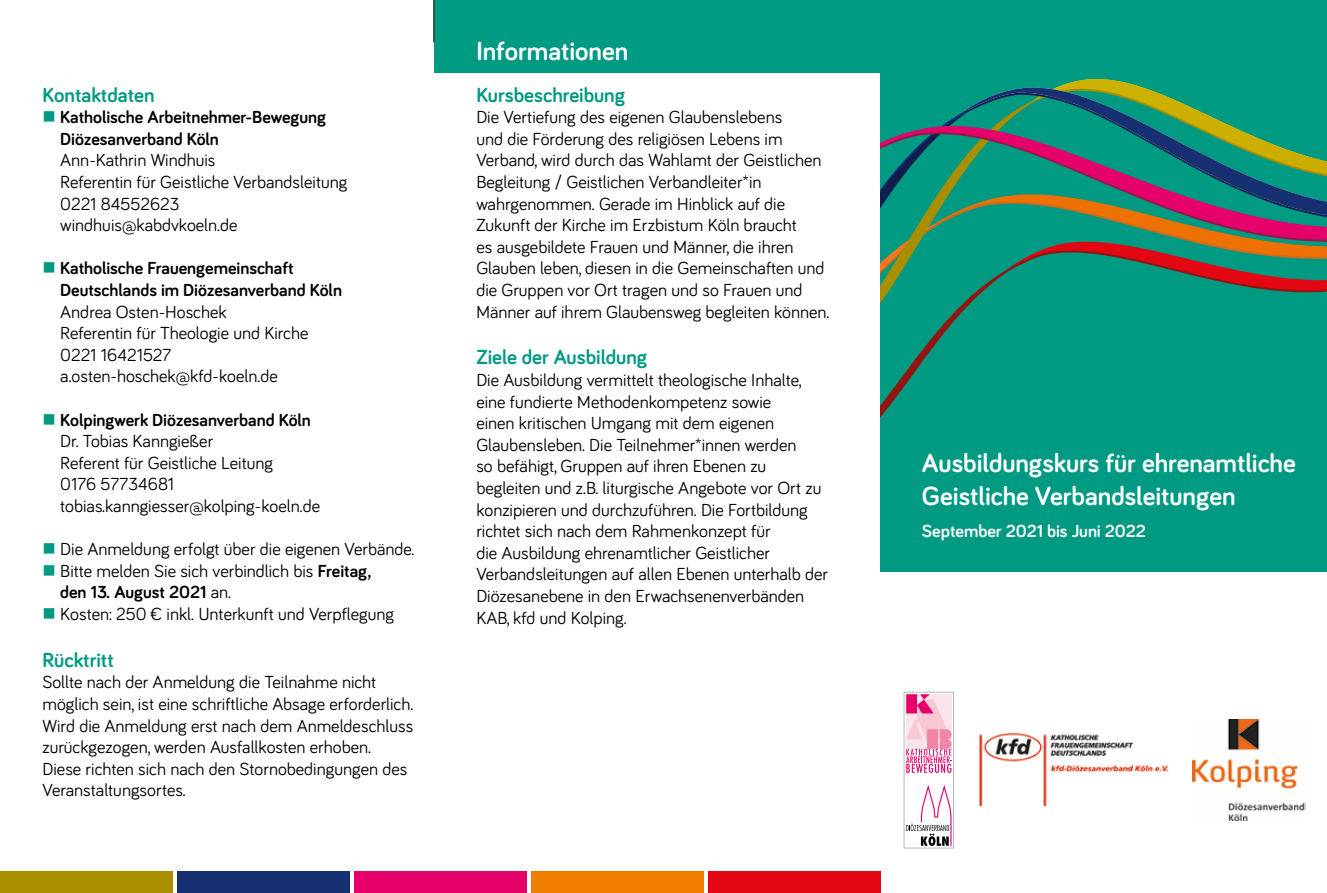
<style>
.page{position:relative;width:1327px;height:893px;background:#fff}
.page>*{position:absolute;margin:0;border:0;box-sizing:border-box;transform-origin:0 0}
.t1{font:700 27px/32.7px "Bariol";color:#fff}
.t2{font:700 21px "Bariol";color:#009982}
.t3{font:18px/21.6px "Bariol";color:#000}
.t4{font:700 18px/21.6px "Bariol";color:#000}
.t5{font:700 18px "Bariol";color:#fff}
.s1{color:#009982}
.s2{font-weight:700}
</style>
<div class="page">
<svg style="left:904px;top:692px;width:50px;height:156px"></svg>
<div style="left:880px;top:0;width:447px;height:571px;background:#009982"></div>
<svg style="left:880px;top:79px;width:447px;height:339px"></svg>
<img style="left:979px;top:732px;width:190px;height:75px">
<img style="left:1193px;top:719px;width:112px;height:101px">
<div style="left:434px;top:0;width:446px;height:72px;background:#009982"></div>
<div style="left:0;top:872px;width:173px;height:21px;background:#a98f00"></div>
<div style="left:177px;top:872px;width:173px;height:21px;background:#163072"></div>
<div style="left:354px;top:872px;width:172px;height:21px;background:#e60069"></div>
<div style="left:531px;top:872px;width:172px;height:21px;background:#ef7d00"></div>
<div style="left:708px;top:872px;width:172px;height:21px;background:#e30613"></div>
<hr style="left:433px;top:0;width:1px;height:43px;background:#000">
<p class="t2" style="left:43px;top:80px;width:113px">Kontaktdaten</p>
<p class="t4" style="left:60px;top:106px;width:267px;text-indent:-18px"><span class="s1">■</span> Katholische Arbeitnehmer-Bewegung<br>Diözesanverband Köln</p>
<p class="t3" style="left:60px;top:149px;width:289px">Ann-Kathrin Windhuis<br>Referentin für Geistliche Verbandsleitung<br>0221 84552623 windhuis@kabdvkoeln.de</p>
<p class="t4" style="left:60px;top:257px;width:283px;text-indent:-18px"><span class="s1">■</span> Katholische Frauengemeinschaft<br>Deutschlands im Diözesanverband Köln</p>
<p class="t3" style="left:60px;top:300px;width:250px">Andrea Osten-Hoschek<br>Referentin für Theologie und Kirche<br>0221 16421527 a.osten-hoschek@kfd-koeln.de</p>
<p class="t3" style="left:60px;top:408px;width:261px;text-indent:-18px"><span class="s1">■</span> <span class="s2">Kolpingwerk Diözesanverband Köln<br></span>Dr. Tobias Kanngießer<br>Referent für Geistliche Leitung<br>0176 57734681 tobias.kanngiesser@kolping-koeln.de</p>
<p class="t3" style="left:43px;top:537px;width:373px"><span class="s1">■</span> Die Anmeldung erfolgt über die eigenen Verbände.</p>
<p class="t3" style="left:60px;top:559px;width:313px;text-indent:-18px"><span class="s1">■</span> Bitte melden Sie sich verbindlich bis <span class="s2">Freitag, den 13. August 2021</span> an.</p>
<p class="t3" style="left:43px;top:602px;width:353px"><span class="s1">■</span> Kosten: 250 € inkl. Unterkunft und Verpflegung</p>
<p class="t2" style="left:43px;top:645px;width:73px">Rücktritt</p>
<p class="t3" style="left:43px;top:671px;width:372px">Sollte nach der Anmeldung die Teilnahme nicht möglich sein, ist eine schriftliche Absage erforderlich.<br>Wird die Anmeldung erst nach dem Anmeldeschluss zurückgezogen, werden Ausfallkosten erhoben.<br>Diese richten sich nach den Stornobedingungen des Veranstaltungsortes.</p>
<h1 class="t1" style="left:476px;top:33px;width:153px">Informationen</h1>
<p class="t2" style="left:476px;top:80px;width:150px">Kursbeschreibung</p>
<p class="t3" style="left:476px;top:105px;width:354px">Die Vertiefung des eigenen Glaubenslebens<br>und die Förderung des religiösen Lebens im Verband, wird durch das Wahlamt der Geistlichen Begleitung / Geistlichen Verbandleiter*in wahrgenommen. Gerade im Hinblick auf die Zukunft der Kirche im Erzbistum Köln braucht<br>es ausgebildete Frauen und Männer, die ihren Glauben leben, diesen in die Gemeinschaften und die Gruppen vor Ort tragen und so Frauen und Männer auf ihrem Glaubensweg begleiten können.</p>
<p class="t2" style="left:476px;top:343px;width:172px">Ziele der Ausbildung</p>
<p class="t3" style="left:476px;top:368px;width:353px">Die Ausbildung vermittelt theologische Inhalte, eine fundierte Methodenkompetenz sowie<br>einen kritischen Umgang mit dem eigenen Glaubensleben. Die Teilnehmer*innen werden<br>so befähigt, Gruppen auf ihren Ebenen zu begleiten und z.B. liturgische Angebote vor Ort zu konzipieren und durchzuführen. Die Fortbildung richtet sich nach dem Rahmenkonzept für<br>die Ausbildung ehrenamtlicher Geistlicher Verbandsleitungen auf allen Ebenen unterhalb der Diözesanebene in den Erwachsenenverbänden KAB, kfd und Kolping.</p>
<h1 class="t1" style="left:922px;top:445px;width:375px">Ausbildungskurs für ehrenamtliche<br>Geistliche Verbandsleitungen</h1>
<p class="t5" style="left:922px;top:519px;width:225px">September 2021 bis Juni 2022</p>
</div>
